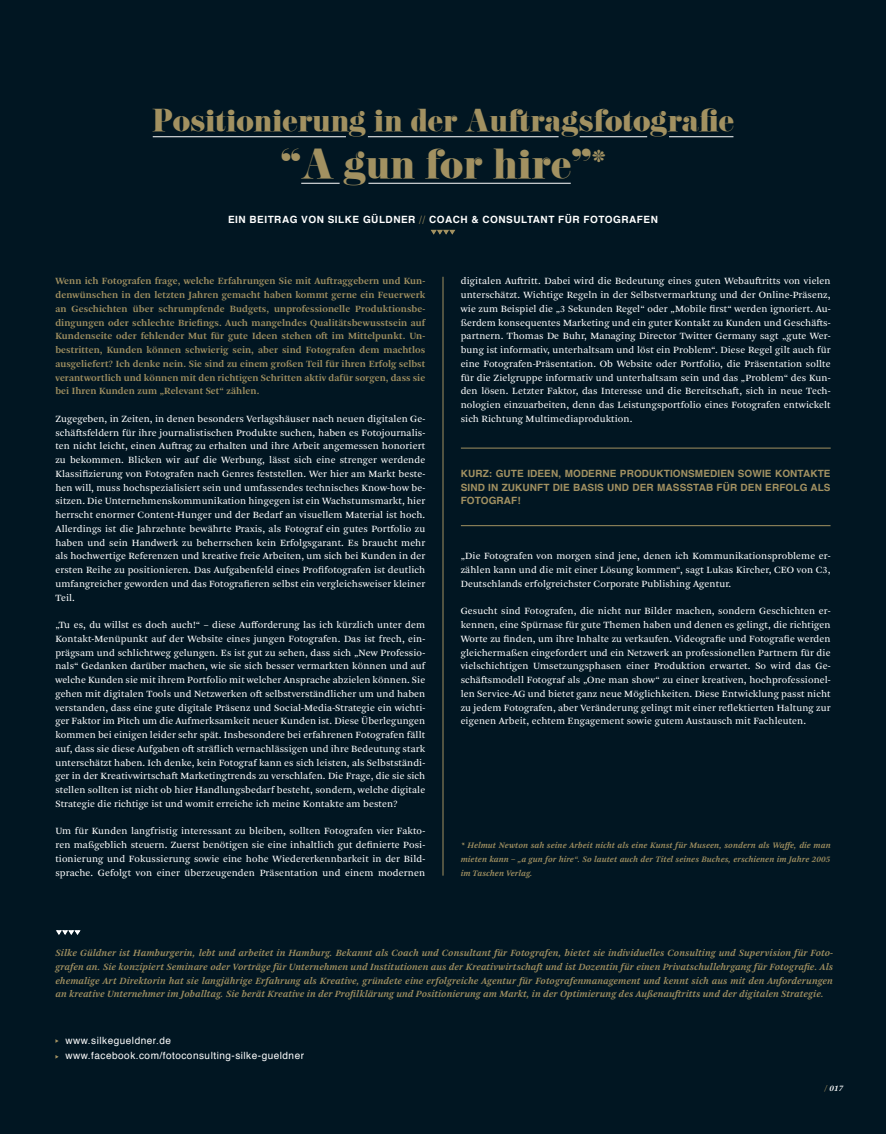
<style>
.page{position:relative;width:886px;height:1134px;background:#011622}
.page>*{position:absolute;margin:0;border:0;box-sizing:border-box;transform-origin:0 0}
.t1{font:36.25px "Eloquent JF";color:#a29161}
.t2{font:27.38px "Eloquent JF";color:#a29161}
.t3{font:10px/13.8px "Arnhem Pro Blond";letter-spacing:.01em;color:#fff;text-align:justify}
.t4{font:italic 600 10px/13.8px "Arnhem Pro";letter-spacing:.01em;color:#a29161;text-align:justify}
.t5{font:600 10px/13.8px "Arnhem Pro";letter-spacing:.01em;color:#a29161;text-align:justify}
.t6{font:700 10px/13.8px "Helvetica";letter-spacing:.01em;color:#a29161;text-align:justify}
.t7{font:10px "Helvetica";letter-spacing:.05em;color:#fff}
.t8{font:700 10px "Helvetica";letter-spacing:.05em;color:#fff}
.t9{font:italic 600 8.75px/13.8px "Arnhem Pro";letter-spacing:.01em;color:#a29161;text-align:justify}
.t10{font:italic 600 8.75px "Arnhem Pro";color:#fff}
.s1{font-weight:300;color:#a29161}
.s2{color:#a29161}
</style>
<div class="page">
<hr style="left:443px;top:277px;width:1px;height:599px;background:#a29161">
<hr style="left:153px;top:136px;width:193px;height:1px;background:#fff">
<hr style="left:301px;top:183px;width:39px;height:1px;background:#fff">
<hr style="left:368px;top:136px;width:190px;height:1px;background:#fff">
<hr style="left:368px;top:183px;width:203px;height:1px;background:#fff">
<svg style="left:55px;top:1039px;width:4px;height:4px"></svg>
<svg style="left:56px;top:930px;width:25px;height:5px"></svg>
<svg style="left:431px;top:229px;width:24px;height:6px"></svg>
<hr style="left:580px;top:136px;width:67px;height:1px;background:#fff">
<hr style="left:669px;top:136px;width:64px;height:1px;background:#fff">
<hr style="left:461px;top:448px;width:370px;height:1px;background:#a29161">
<hr style="left:461px;top:525px;width:369px;height:1px;background:#a29161">
<h2 class="t2" style="left:152px;top:102px;width:583px">Positionierung in der Auftragsfotografie</h2>
<h1 class="t1" style="left:280px;top:139px;width:327px">“A gun for hire”*</h1>
<p class="t8" style="left:228px;top:211px;width:431px">EIN BEITRAG VON SILKE GÜLDNER <span class="s1">//</span> COACH &amp; CONSULTANT FÜR FOTOGRAFEN</p>
<p class="t5" style="left:55px;top:274px;width:371px">Wenn ich Fotografen frage, welche Erfahrungen Sie mit Auftraggebern und Kun&shy;denwünschen in den letzten Jahren gemacht haben kommt gerne ein Feuerwerk an Geschichten über schrumpfende Budgets, unprofessionelle Produktionsbe&shy;dingungen oder schlechte Briefings. Auch mangelndes Qualitätsbewusstsein auf Kundenseite oder fehlender Mut für gute Ideen stehen oft im Mittelpunkt. Un&shy;bestritten, Kunden können schwierig sein, aber sind Fotografen dem machtlos ausgeliefert? Ich denke nein. Sie sind zu einem großen Teil für ihren Erfolg selbst verantwortlich und können mit den richtigen Schritten aktiv dafür sorgen, dass sie bei Ihren Kunden zum „Relevant Set“ zählen.</p>
<p class="t3" style="left:55px;top:412px;width:371px">Zugegeben, in Zeiten, in denen besonders Verlagshäuser nach neuen digitalen Ge&shy;schäftsfeldern für ihre journalistischen Produkte suchen, haben es Fotojournalis&shy;ten nicht leicht, einen Auftrag zu erhalten und ihre Arbeit angemessen honoriert zu bekommen. Blicken wir auf die Werbung, lässt sich eine strenger werdende Klassifizierung von Fotografen nach Genres feststellen. Wer hier am Markt beste&shy;hen will, muss hochspezialisiert sein und umfassendes technisches Know-how be&shy;sitzen. Die Unternehmenskommunikation hingegen ist ein Wachstumsmarkt, hier herrscht enormer Content-Hunger und der Bedarf an visuellem Material ist hoch.<br>Allerdings ist die Jahrzehnte bewährte Praxis, als Fotograf ein gutes Portfolio zu haben und sein Handwerk zu beherrschen kein Erfolgsgarant. Es braucht mehr als hochwertige Referenzen und kreative freie Arbeiten, um sich bei Kunden in der ersten Reihe zu positionieren. Das Aufgabenfeld eines Profifotografen ist deutlich umfangreicher geworden und das Fotografieren selbst ein vergleichsweiser kleiner Teil.</p>
<p class="t3" style="left:55px;top:618px;width:371px">„Tu es, du willst es doch auch!“ – diese Aufforderung las ich kürzlich unter dem Kontakt-Menüpunkt auf der Website eines jungen Fotografen. Das ist frech, ein&shy;prägsam und schlichtweg gelungen. Es ist gut zu sehen, dass sich „New Professio&shy;nals“ Gedanken darüber machen, wie sie sich besser vermarkten können und auf welche Kunden sie mit ihrem Portfolio mit welcher Ansprache abzielen können. Sie gehen mit digitalen Tools und Netzwerken oft selbstverständlicher um und haben verstanden, dass eine gute digitale Präsenz und Social-Media-Strategie ein wichti&shy;ger Faktor im Pitch um die Aufmerksamkeit neuer Kunden ist. Diese Überlegungen kommen bei einigen leider sehr spät. Insbesondere bei erfahrenen Fotografen fällt auf, dass sie diese Aufgaben oft sträflich vernachlässigen und ihre Bedeutung stark unterschätzt haben. Ich denke, kein Fotograf kann es sich leisten, als Selbstständi&shy;ger in der Kreativwirtschaft Marketingtrends zu verschlafen. Die Frage, die sie sich stellen sollten ist nicht ob hier Handlungsbedarf besteht, sondern, welche digitale Strategie die richtige ist und womit erreiche ich meine Kontakte am besten?</p>
<p class="t3" style="left:55px;top:824px;width:371px">Um für Kunden langfristig interessant zu bleiben, sollten Fotografen vier Fakto&shy;ren maßgeblich steuern. Zuerst benötigen sie eine inhaltlich gut definierte Posi&shy;tionierung und Fokussierung sowie eine hohe Wiedererkennbarkeit in der Bild&shy;sprache. Gefolgt von einer überzeugenden Präsentation und einem modernen</p>
<p class="t3" style="left:461px;top:274px;width:371px">digitalen Auftritt. Dabei wird die Bedeutung eines guten Webauftritts von vielen unterschätzt. Wichtige Regeln in der Selbstvermarktung und der Online-Präsenz, wie zum Beispiel die „3 Sekunden Regel“ oder „Mobile first“ werden ignoriert. Au&shy;ßerdem konsequentes Marketing und ein guter Kontakt zu Kunden und Geschäfts&shy;partnern. Thomas De Buhr, Managing Director Twitter Germany sagt „gute Wer&shy;bung ist informativ, unterhaltsam und löst ein Problem“. Diese Regel gilt auch für eine Fotografen-Präsentation. Ob Website oder Portfolio, die Präsentation sollte für die Zielgruppe informativ und unterhaltsam sein und das „Problem“ des Kun&shy;den lösen. Letzter Faktor, das Interesse und die Bereitschaft, sich in neue Tech&shy;nologien einzuarbeiten, denn das Leistungsportfolio eines Fotografen entwickelt sich Richtung Multimediaproduktion.</p>
<p class="t6" style="left:461px;top:466px;width:371px">KURZ: GUTE IDEEN, MODERNE PRODUKTIONSMEDIEN SOWIE KONTAKTE SIND IN ZUKUNFT DIE BASIS UND DER MASSSTAB FÜR DEN ERFOLG ALS FOTOGRAF!</p>
<p class="t3" style="left:461px;top:549px;width:371px">„Die Fotografen von morgen sind jene, denen ich Kommunikationsprobleme er&shy;zählen kann und die mit einer Lösung kommen“, sagt Lukas Kircher, CEO von C3, Deutschlands erfolgreichster Corporate Publishing Agentur.</p>
<p class="t3" style="left:461px;top:604px;width:371px">Gesucht sind Fotografen, die nicht nur Bilder machen, sondern Geschichten er&shy;kennen, eine Spürnase für gute Themen haben und denen es gelingt, die richtigen Worte zu finden, um ihre Inhalte zu verkaufen. Videografie und Fotografie werden gleichermaßen eingefordert und ein Netzwerk an professionellen Partnern für die vielschichtigen Umsetzungsphasen einer Produktion erwartet. So wird das Ge&shy;schäftsmodell Fotograf als „One man show“ zu einer kreativen, hochprofessionel&shy;len Service-AG und bietet ganz neue Möglichkeiten. Diese Entwicklung passt nicht zu jedem Fotografen, aber Veränderung gelingt mit einer reflektierten Haltung zur eigenen Arbeit, echtem Engagement sowie gutem Austausch mit Fachleuten.</p>
<p class="t9" style="left:461px;top:838px;width:371px">* Helmut Newton sah seine Arbeit nicht als eine Kunst für Museen, sondern als Waffe, die man mieten kann – „a gun for hire“. So lautet auch der Titel seines Buches, erschienen im Jahre 2005 im Taschen Verlag.</p>
<p class="t4" style="left:55px;top:946px;width:779px">Silke Güldner ist Hamburgerin, lebt und arbeitet in Hamburg. Bekannt als Coach und Consultant für Fotografen, bietet sie individuelles Consulting und Supervision für Foto&shy;grafen an. Sie konzipiert Seminare oder Vorträge für Unternehmen und Institutionen aus der Kreativwirtschaft und ist Dozentin für einen Privatschullehrgang für Fotografie. Als ehemalige Art Direktorin hat sie langjährige Erfahrung als Kreative, gründete eine erfolgreiche Agentur für Fotografenmanagement und kennt sich aus mit den Anforderungen an kreative Unternehmer im Joballtag. Sie berät Kreative in der Profilklärung und Positionierung am Markt, in der Optimierung des Außenauftritts und der digitalen Strategie.</p>
<p class="t7" style="left:65px;top:1032px;width:107px">www.silkegueldner.de</p>
<p class="t7" style="left:65px;top:1048px;width:240px">www.facebook.com/fotoconsulting-silke-gueldner</p>
<p class="t10" style="left:824px;top:1083px;width:20px"><span class="s2">/</span> 017</p>
</div>
